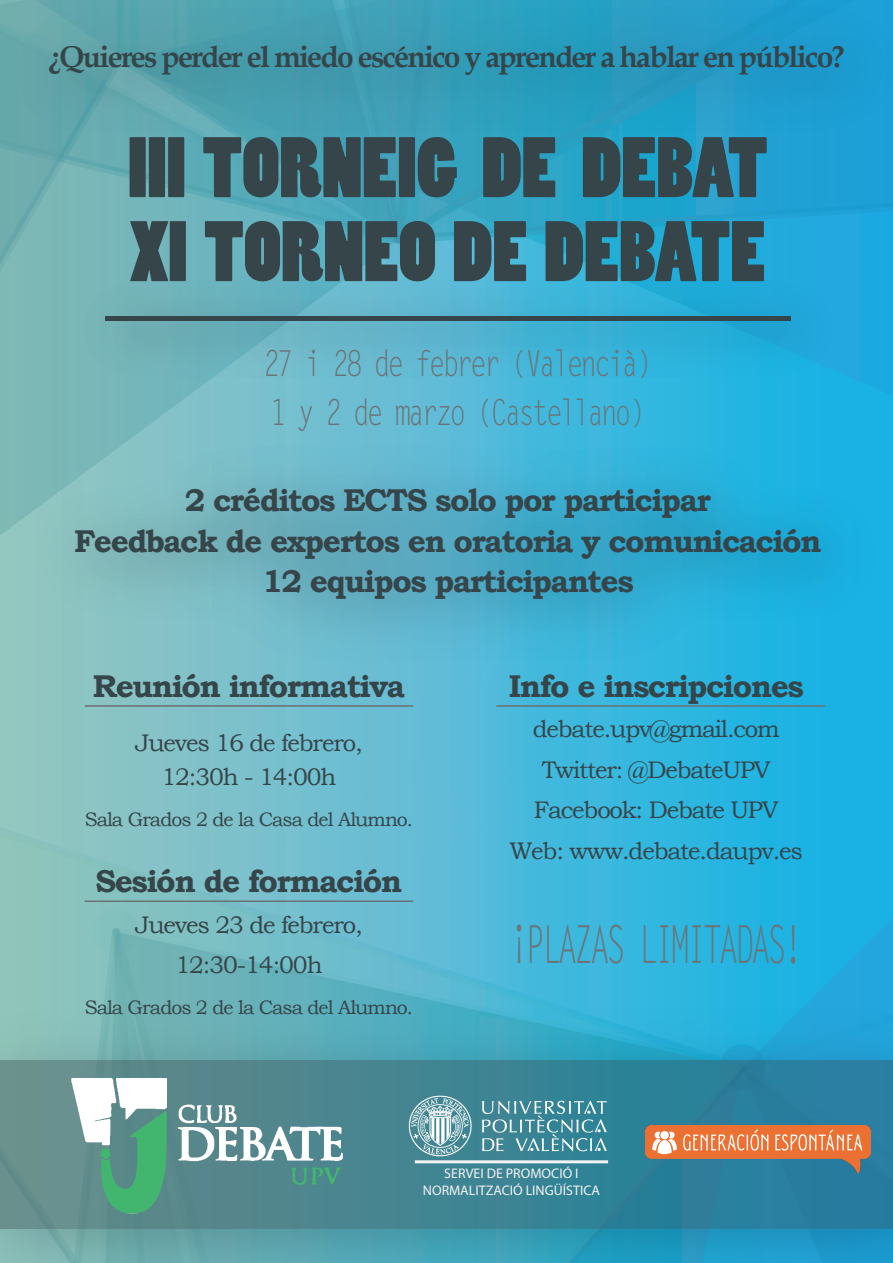
<style>
.page{position:relative;width:893px;height:1263px;background:#fff}
.page>*{position:absolute;margin:0;border:0;box-sizing:border-box;transform-origin:0 0}
.t1{font:79.95px "Poplar Std";letter-spacing:-.005em;color:#354549;scale:1.05 1}
.t2{font:52.5px "Letter Gothic Std";letter-spacing:-.11em;color:#6c7376;scale:.62 1}
.t3{font:35.85px/49.1px "Letter Gothic Std";letter-spacing:-.11em;color:#6c7376;scale:.78 1}
.t4{font:700 31.5px/40.5px "Bookman Old Style";letter-spacing:-.05em;color:#354549;text-align:center}
.t5{font:700 30px "Book Antiqua";letter-spacing:-.06em;color:#354549}
.t6{font:24px/40.5px "Bookman Old Style";letter-spacing:-.05em;color:#354549;text-align:center}
.t7{font:19.5px "Bookman Old Style";letter-spacing:-.05em;color:#354549}
.t8{font:13.95px/16.8px "Myriad Pro";color:#f2f3f4;text-align:center}
</style>
<div class="page">
<img style="left:0;top:270px;width:893px;height:725px">
<img style="left:0;top:0;width:893px;height:270px">
<img style="left:0;top:419px;width:893px;height:287px">
<img style="left:448px;top:995px;width:445px;height:268px">
<svg style="left:448px;top:1061px;width:445px;height:168px;background:#2e8099"></svg>
<img style="left:645px;top:1126px;width:226px;height:51px">
<img style="left:0;top:922px;width:448px;height:341px">
<hr style="left:85px;top:705px;width:328px;height:2px;background:#6b7275">
<hr style="left:85px;top:900px;width:328px;height:2px;background:#6b7275">
<hr style="left:496px;top:705px;width:329px;height:2px;background:#6b7275">
<img style="left:52px;top:263px;width:813px;height:132px">
<hr style="left:105px;top:316px;width:686px;height:4px;background:#354549">
<img style="left:391px;top:1086px;width:234px;height:79px">
<hr style="left:415px;top:1160px;width:193px;height:3px;background:#f2f3f4">
<p class="t5" style="left:48px;top:36px;width:798px">¿Quieres perder el miedo escénico y aprender a hablar en público?</p>
<h1 class="t1" style="left:128px;top:124px;width:611px">III TORNEIG DE DEBAT</h1>
<h1 class="t1" style="left:130px;top:208px;width:607px">XI TORNEO DE DEBATE</h1>
<p class="t3" style="left:264px;top:340px;width:500px">27 i 28 de febrer (Valencià)<br>1 y 2 de marzo (Castellano)</p>
<p class="t4" style="left:74px;top:480px;width:749px">2 créditos ECTS solo por participar<br>Feedback de expertos en oratoria y comunicación<br>12 equipos participantes</p>
<p class="t4" style="left:93px;top:665px;width:314px">Reunión informativa</p>
<p class="t6" style="left:135px;top:725px;width:229px;line-height:34.5px">Jueves 16 de febrero,<br>12:30h - 14:00h</p>
<p class="t7" style="left:85px;top:806px;width:330px">Sala Grados 2 de la Casa del Alumno.</p>
<p class="t4" style="left:96px;top:861px;width:308px">Sesión de formación</p>
<p class="t6" style="left:135px;top:904px;width:229px">Jueves 23 de febrero,<br>12:30-14:00h</p>
<p class="t7" style="left:85px;top:994px;width:330px">Sala Grados 2 de la Casa del Alumno.</p>
<p class="t4" style="left:509px;top:665px;width:297px">Info e inscripciones</p>
<p class="t6" style="left:509px;top:709px;width:295px">debate.upv@gmail.com<br>Twitter: @DebateUPV<br>Facebook: Debate UPV<br>Web: www.debate.daupv.es</p>
<h2 class="t2" style="left:509px;top:914px;width:475px">¡PLAZAS LIMITADAS!</h2>
<p class="t8" style="left:423px;top:1165px;width:179px">SERVEI DE PROMOCIÓ I<br>NORMALITZACIÓ LINGÜÍSTICA</p>
</div>
